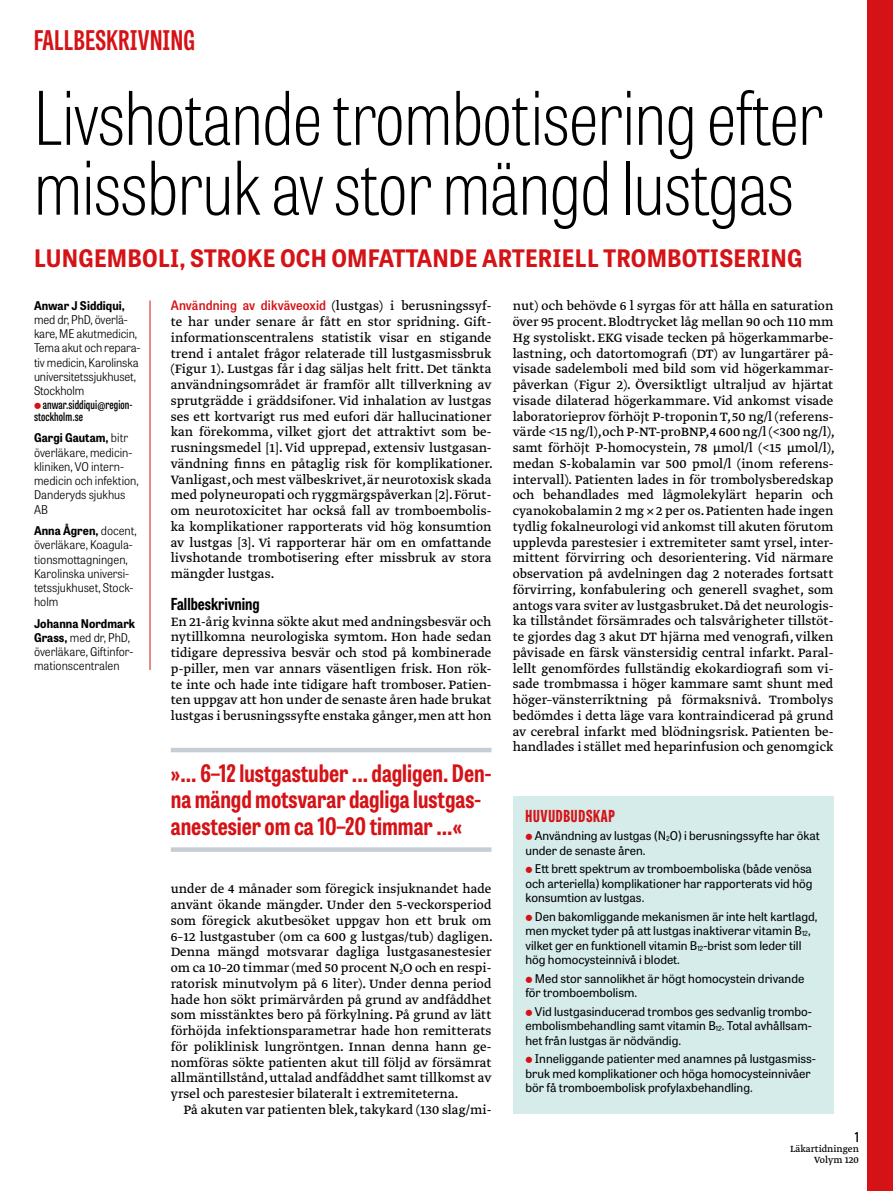
<style>
.page{position:relative;width:893px;height:1191px;background:#fff}
.page>*{position:absolute;margin:0;border:0;box-sizing:border-box;transform-origin:0 0}
.t1{font:100 73.5px/69.8px "Tablet Gothic Condensed";letter-spacing:-.005em;color:#000}
.t2{font:700 27px "Tablet Gothic Compressed";letter-spacing:.02em;color:#d51317}
.t3{font:700 24px/26.2px "Tablet Gothic Condensed";color:#d51317}
.t4{font:700 24px "Tablet Gothic Narrow";letter-spacing:.01em;color:#d51317}
.t5{font:700 16.5px "Tablet Gothic Condensed";color:#000}
.t6{font:800 16.5px "Tablet Gothic Compressed";letter-spacing:.045em;color:#d51317}
.t7{font:14.25px/15.8px "Greta Text Pro Regular Min";color:#000;text-align:justify}
.t8{font:600 13.5px "Tablet Gothic Condensed";color:#000}
.t9{font:12px/14.4px "Tablet Gothic";color:#000}
.t10{font:300 12px/14.2px "Tablet Gothic Narrow";color:#000}
.t11{font:600 12px/12px "Tablet Gothic Compressed";letter-spacing:.01em;color:#000}
.t12{font:700 12px "Tablet Gothic Narrow";letter-spacing:.005em;color:#000}
.t13{font:10.5px/10.5px "Greta Text Pro";color:#000;text-align:right}
.s1{font-weight:700}
.s2{font-family:"Tablet Gothic Narrow";font-weight:600;font-size:13.05px;color:#d51317}
</style>
<div class="page">
<div style="left:867px;top:0;width:26px;height:1191px;background:#d51317"></div>
<hr style="left:150px;top:300px;width:1px;height:370px;background:#d51317">
<div style="left:513px;top:796px;width:320px;height:318px;background:#d5eceb"></div>
<hr style="left:171px;top:748px;width:320px;height:4px;background:#c4ced4">
<div style="left:171px;top:847px;width:320px;height:5px;background:#c4ced4"></div>
<h2 class="t2" style="left:34px;top:22px;width:162px">FALLBESKRIVNING</h2>
<h1 class="t1" style="left:34px;top:81px;width:791px">Livshotande trombotisering efter missbruk av stor mängd lustgas</h1>
<h3 class="t4" style="left:34px;top:241px;width:770px">LUNGEMBOLI, STROKE OCH OMFATTANDE ARTERIELL TROMBOTISERING</h3>
<p class="t12" style="left:34px;top:297px;width:92px">Anwar J Siddiqui,</p>
<p class="t10" style="left:34px;top:312px;width:108px">med dr, PhD, överlä&shy;kare, ME akutmedicin,<br>Tema akut och repara&shy;tiv medicin, Karolinska universitetssjukhuset,<br>Stockholm</p>
<p class="t11" style="left:34px;top:398px;width:100px;text-indent:9px">anwar.siddiqui@region&shy;stockholm.se</p>
<p class="t10" style="left:34px;top:430px;width:106px"><span class="s1">Gargi Gautam,</span> bitr överläkare, medicin&shy;kliniken, VO intern&shy;medicin och infektion,<br>Danderyds sjukhus<br>AB</p>
<p class="t10" style="left:34px;top:523px;width:104px"><span class="s1">Anna Ågren,</span> docent, överläkare, Koagula&shy;tionsmottagningen,<br>Karolinska universi&shy;tetssjukhuset, Stock&shy;holm</p>
<p class="t10" style="left:34px;top:616px;width:103px"><span class="s1">Johanna Nordmark<br>Grass,</span> med dr, PhD, överläkare, Giftinfor&shy;mationscentralen</p>
<p class="t7" style="left:171px;top:299px;width:324px"><span class="s2">Användning av dikväveoxid</span> (lustgas) i berusningssyf&shy;te har under senare år fått en stor spridning. Gift&shy;informationscentralens statistik visar en stigande trend i antalet frågor relaterade till lustgasmissbruk (Figur 1). Lustgas får i dag säljas helt fritt. Det tänkta användningsområdet är framför allt tillverkning av sprutgrädde i gräddsifoner. Vid inhalation av lustgas ses ett kortvarigt rus med eufori där hallucinationer kan förekomma, vilket gjort det attraktivt som be&shy;rusningsmedel [1]. Vid upprepad, extensiv lustgasan&shy;vändning finns en påtaglig risk för komplikationer.<br>Vanligast, och mest välbeskrivet, är neurotoxisk skada med polyneuropati och ryggmärgspåverkan [2]. Förut&shy;om neurotoxicitet har också fall av tromboembolis&shy;ka komplikationer rapporterats vid hög konsumtion av lustgas [3]. Vi rapporterar här om en omfattande livshotande trombotisering efter missbruk av stora mängder lustgas.</p>
<p class="t5" style="left:171px;top:592px;width:90px">Fallbeskrivning</p>
<p class="t7" style="left:171px;top:614px;width:322px">En 21-årig kvinna sökte akut med andningsbesvär och nytillkomna neurologiska symtom. Hon hade sedan tidigare depressiva besvär och stod på kombinerade p-piller, men var annars väsentligen frisk. Hon rök&shy;te inte och hade inte tidigare haft tromboser. Patien&shy;ten uppgav att hon under de senaste åren hade brukat lustgas i berusningssyfte enstaka gånger, men att hon</p>
<h3 class="t3" style="left:171px;top:759px;width:322px">»... 6–12 lustgastuber ... dagligen. Den&shy;na mängd motsvarar dagliga lustgas&shy;anestesier om ca 10–20 timmar ...«</h3>
<p class="t7" style="left:171px;top:881px;width:324px">under de 4 månader som föregick insjuknandet hade använt ökande mängder. Under den 5-veckorsperiod som föregick akutbesöket uppgav hon ett bruk om 6–12 lustgastuber (om ca 600 g lustgas/tub) dagligen.<br>Denna mängd motsvarar dagliga lustgasanestesier om ca 10–20 timmar (med 50 procent N<sub>2</sub>O och en respi&shy;ratorisk minutvolym på 6 liter). Under denna period hade hon sökt primärvården på grund av andfåddhet som misstänktes bero på förkylning. På grund av lätt förhöjda infektionsparametrar hade hon remitterats för poliklinisk lungröntgen. Innan denna hann ge&shy;nomföras sökte patienten akut till följd av försämrat allmäntillstånd, uttalad andfåddhet samt tillkomst av yrsel och parestesier bilateralt i extremiteterna.</p>
<p class="t7" style="left:184px;top:1102px;width:309px">På akuten var patienten blek, takykard (130 slag/mi-</p>
<p class="t7" style="left:513px;top:299px;width:324px">nut) och behövde 6 l syrgas för att hålla en saturation över 95 procent. Blodtrycket låg mellan 90 och 110 mm Hg systoliskt. EKG visade tecken på högerkammarbe&shy;lastning, och datortomografi (DT) av lungartärer på&shy;visade sadelemboli med bild som vid högerkammar&shy;påverkan (Figur 2). Översiktligt ultraljud av hjärtat visade dilaterad högerkammare. Vid ankomst visade laboratorieprov förhöjt P-troponin T, 50 ng/l (referens&shy;värde &lt;15 ng/l), och P-NT-proBNP, 4 600 ng/l (&lt;300 ng/l), samt förhöjt P-homocystein, 78 µmol/l (&lt;15 µmol/l), medan S-kobalamin var 500 pmol/l (inom referens&shy;intervall). Patienten lades in för trombolysberedskap och behandlades med lågmolekylärt heparin och cyanokobalamin 2 mg 2 per os. Patienten hade ingen tydlig fokalneurologi vid ankomst till akuten förutom upplevda parestesier i extremiteter samt yrsel, inter&shy;mittent förvirring och desorientering. Vid närmare observation på avdelningen dag 2 noterades fortsatt förvirring, konfabulering och generell svaghet, som antogs vara sviter av lustgasbruket. Då det neurologis&shy;ka tillståndet försämrades och talsvårigheter tillstöt&shy;te gjordes dag 3 akut DT hjärna med venografi, vilken påvisade en färsk vänstersidig central infarkt. Paral&shy;lellt genomfördes fullständig ekokardiografi som vi&shy;sade trombmassa i höger kammare samt shunt med höger–vänsterriktning på förmaksnivå. Trombolys bedömdes i detta läge vara kontraindicerad på grund av cerebral infarkt med blödningsrisk. Patienten be&shy;handlades i stället med heparinfusion och genomgick</p>
<p class="t6" style="left:525px;top:804px;width:91px">HUVUDBUDSKAP</p>
<p class="t9" style="left:525px;top:828px;width:296px;text-indent:9px">Användning av lustgas (N<sub>2</sub>O) i berusningssyfte har ökat under de senaste åren.</p>
<p class="t9" style="left:525px;top:861px;width:288px;text-align:justify;text-indent:9px">Ett brett spektrum av tromboemboliska (både venösa och arteriella) komplikationer har rapporterats vid hög konsumtion av lustgas.</p>
<p class="t9" style="left:525px;top:909px;width:293px;text-indent:9px">Den bakomliggande mekanismen är inte helt kartlagd, men mycket tyder på att lustgas inaktiverar vitamin B<sub>12</sub>, vilket ger en funktionell vitamin B<sub>12</sub>-brist som leder till hög homocysteinnivå i blodet.</p>
<p class="t9" style="left:525px;top:970px;width:280px;text-indent:9px">Med stor sannolikhet är högt homocystein drivande för tromboembolism.</p>
<p class="t9" style="left:525px;top:1003px;width:288px;text-align:justify;text-indent:9px">Vid lustgasinducerad trombos ges sedvanlig trombo&shy;embolismbehandling samt vitamin B<sub>12</sub>. Total avhållsam&shy;het från lustgas är nödvändig.</p>
<p class="t9" style="left:525px;top:1051px;width:292px;text-indent:9px">Inneliggande patienter med anamnes på lustgasmiss&shy;bruk med komplikationer och höga homocysteinnivåer bör få tromboembolisk profylaxbehandling.</p>
<p class="t8" style="left:855px;top:1127px;width:6px">1</p>
<p class="t13" style="left:790px;top:1144px;width:70px">Läkartidningen<br>Volym 120</p>
</div>
